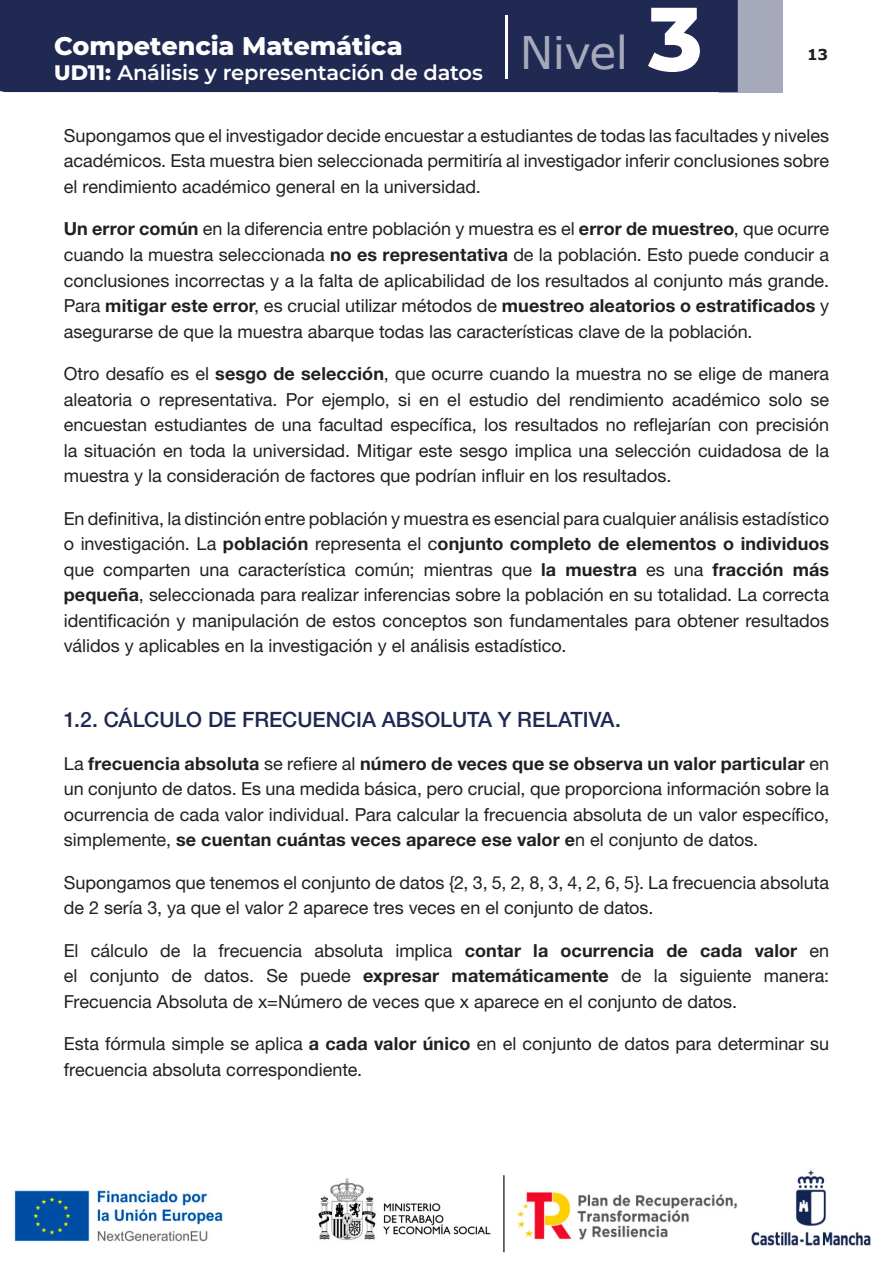
<style>
.page{position:relative;width:893px;height:1263px;background:#fff}
.page>*{position:absolute;margin:0;border:0;box-sizing:border-box;transform-origin:0 0}
.t1{font:45px "Verdana";letter-spacing:-.015em;color:#a5a9ba}
.t2{font:800 25.5px "Montserrat";letter-spacing:-.005em;color:#fff}
._1_1__TITULO{font:500 21px "Helvetica Neue LT";color:#1f2952}
.t3{font:600 21px "Montserrat";letter-spacing:-.01em;color:#fff}
.t4{font:18px/25.5px "Helvetica Neue LT 55 Rm";color:#231f20;text-align:justify}
.t5{font:700 15px "Verdana";color:#231f20}
.s1{font-weight:800}
.s2{font-family:"Montserrat";font-weight:800;font-size:90px;color:#fff}
.s3{font-family:"Helvetica Neue LT 75 Bd"}
</style>
<div class="page">
<img style="left:14px;top:1170px;width:857px;height:83px">
<div style="left:719px;top:0;width:63px;height:92px;background:#a5a9ba"></div>
<div style="left:0;top:0;width:738px;height:92px;background:#1f2952"></div>
<hr style="left:505px;top:16px;width:2px;height:63px;background:#fff">
<h2 class="t2" style="left:54px;top:27px;width:350px">Competencia Matemática</h2>
<p class="t3" style="left:54px;top:58px;width:430px"><span class="s1">UD11:</span> Análisis y representación de datos</p>
<h1 class="t1" style="left:520px;top:22px;width:184px">Nivel <span class="s2">3</span></h1>
<p class="t5" style="left:807px;top:44px;width:23px">13</p>
<p class="t4" style="left:64px;top:122px;width:767px">Supongamos que el investigador decide encuestar a estudiantes de todas las facultades y niveles académicos. Esta muestra bien seleccionada permitiría al investigador inferir conclusiones sobre el rendimiento académico general en la universidad.</p>
<p class="t4" style="left:64px;top:216px;width:767px"><span class="s3">Un error común</span> en la diferencia entre población y muestra es el <span class="s3">error de muestreo</span>, que ocurre cuando la muestra seleccionada <span class="s3">no es representativa</span> de la población. Esto puede conducir a conclusiones incorrectas y a la falta de aplicabilidad de los resultados al conjunto más grande.<br>Para <span class="s3">mitigar este error</span>, es crucial utilizar métodos de <span class="s3">muestreo aleatorios o estratificados</span> y asegurarse de que la muestra abarque todas las características clave de la población.</p>
<p class="t4" style="left:64px;top:360px;width:767px">Otro desafío es el <span class="s3">sesgo de selección</span>, que ocurre cuando la muestra no se elige de manera aleatoria o representativa. Por ejemplo, si en el estudio del rendimiento académico solo se encuestan estudiantes de una facultad específica, los resultados no reflejarían con precisión la situación en toda la universidad. Mitigar este sesgo implica una selección cuidadosa de la muestra y la consideración de factores que podrían influir en los resultados.</p>
<p class="t4" style="left:64px;top:505px;width:767px">En definitiva, la distinción entre población y muestra es esencial para cualquier análisis estadístico o investigación. La <span class="s3">población</span> representa el c<span class="s3">onjunto completo de elementos o individuos </span>que comparten una característica común; mientras que <span class="s3">la muestra</span> es una <span class="s3">fracción más pequeña</span>, seleccionada para realizar inferencias sobre la población en su totalidad. La correcta identificación y manipulación de estos conceptos son fundamentales para obtener resultados válidos y aplicables en la investigación y el análisis estadístico.</p>
<p class="_1_1__TITULO" style="left:64px;top:707px;width:559px">1.2. CÁLCULO DE FRECUENCIA ABSOLUTA Y RELATIVA.</p>
<p class="t4" style="left:64px;top:750px;width:767px">La <span class="s3">frecuencia absoluta</span> se refiere al <span class="s3">número de veces que se observa un valor particular</span> en un conjunto de datos. Es una medida básica, pero crucial, que proporciona información sobre la ocurrencia de cada valor individual. Para calcular la frecuencia absoluta de un valor específico, simplemente, <span class="s3">se cuentan cuántas veces aparece ese valor e</span>n el conjunto de datos.</p>
<p class="t4" style="left:64px;top:869px;width:767px">Supongamos que tenemos el conjunto de datos {2, 3, 5, 2, 8, 3, 4, 2, 6, 5}. La frecuencia absoluta de 2 sería 3, ya que el valor 2 aparece tres veces en el conjunto de datos.</p>
<p class="t4" style="left:64px;top:937px;width:767px">El cálculo de la frecuencia absoluta implica <span class="s3">contar la ocurrencia de cada valor</span> en el conjunto de datos. Se puede <span class="s3">expresar matemáticamente</span> de la siguiente manera:<br>Frecuencia Absoluta de x=Número de veces que x aparece en el conjunto de datos.</p>
<p class="t4" style="left:64px;top:1030px;width:767px">Esta fórmula simple se aplica <span class="s3">a cada valor único</span> en el conjunto de datos para determinar su frecuencia absoluta correspondiente.</p>
</div>
